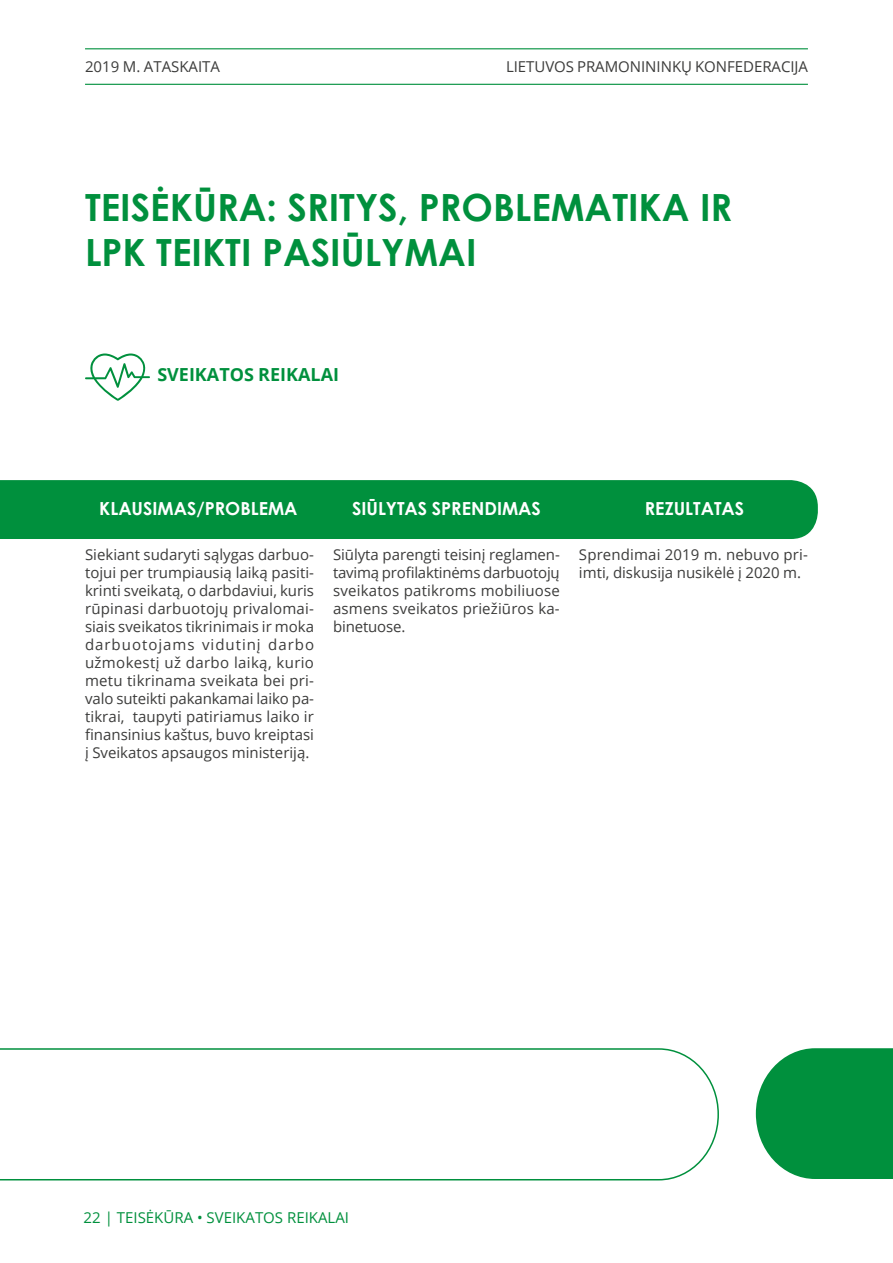
<style>
.page{position:relative;width:893px;height:1263px;background:#fff}
.page>*{position:absolute;margin:0;border:0;box-sizing:border-box;transform-origin:0 0}
.t1{font:700 37.5px/45px "Century Gothic";color:#00903d}
.t2{font:700 18px "Century Gothic";color:#fff}
.t3{font:700 18px "Open Sans";color:#00903d}
.t4{font:15px/18px "Open Sans";color:#3c3c3b;text-align:justify}
.t5{font:15px "Open Sans";color:#00903d}
</style>
<div class="page">
<hr style="left:85px;top:48px;width:723px;height:1px;background:#00903d">
<hr style="left:85px;top:84px;width:723px;height:1px;background:#00903d">
<div style="left:0;top:480px;width:818px;height:59px;background:#00903d"></div>
<svg style="left:85px;top:353px;width:65px;height:48px"></svg>
<svg style="left:0;top:1048px;width:719px;height:133px"></svg>
<svg style="left:756px;top:1048px;width:137px;height:131px;background:#179a4f"></svg>
<p class="t4" style="left:85px;top:57px;width:137px">2019 M. ATASKAITA</p>
<p class="t4" style="left:506px;top:57px;width:304px">LIETUVOS PRAMONININKŲ KONFEDERACIJA</p>
<h1 class="t1" style="left:85px;top:183px;width:649px">TEISĖKŪRA: SRITYS, PROBLEMATIKA IR<br>LPK TEIKTI PASIŪLYMAI</h1>
<p class="t3" style="left:157px;top:362px;width:183px">SVEIKATOS REIKALAI</p>
<p class="t2" style="left:99px;top:494px;width:200px">KLAUSIMAS/PROBLEMA</p>
<p class="t2" style="left:352px;top:494px;width:190px">SIŪLYTAS SPRENDIMAS</p>
<p class="t2" style="left:645px;top:494px;width:101px">REZULTATAS</p>
<p class="t4" style="left:85px;top:545px;width:231px">Siekiant sudaryti sąlygas darbuo&shy;tojui per trumpiausią laiką pasiti&shy;krinti sveikatą, o darbdaviui, kuris rūpinasi darbuotojų privalomai&shy;siais sveikatos tikrinimais ir moka darbuotojams vidutinį darbo užmokestį už darbo laiką, kurio metu tikrinama sveikata bei pri&shy;valo suteikti pakankamai laiko pa&shy;tikrai, taupyti patiriamus laiko ir finansinius kaštus, buvo kreiptasi į Sveikatos apsaugos ministeriją.</p>
<p class="t4" style="left:333px;top:545px;width:228px">Siūlyta parengti teisinį reglamen&shy;tavimą profilaktinėms darbuotojų sveikatos patikroms mobiliuose asmens sveikatos priežiūros ka&shy;binetuose.</p>
<p class="t4" style="left:579px;top:545px;width:231px">Sprendimai 2019 m. nebuvo pri&shy;imti, diskusija nusikėlė į 2020 m.</p>
<p class="t5" style="left:84px;top:1207px;width:267px">22 | TEISĖKŪRA • SVEIKATOS REIKALAI</p>
</div>
